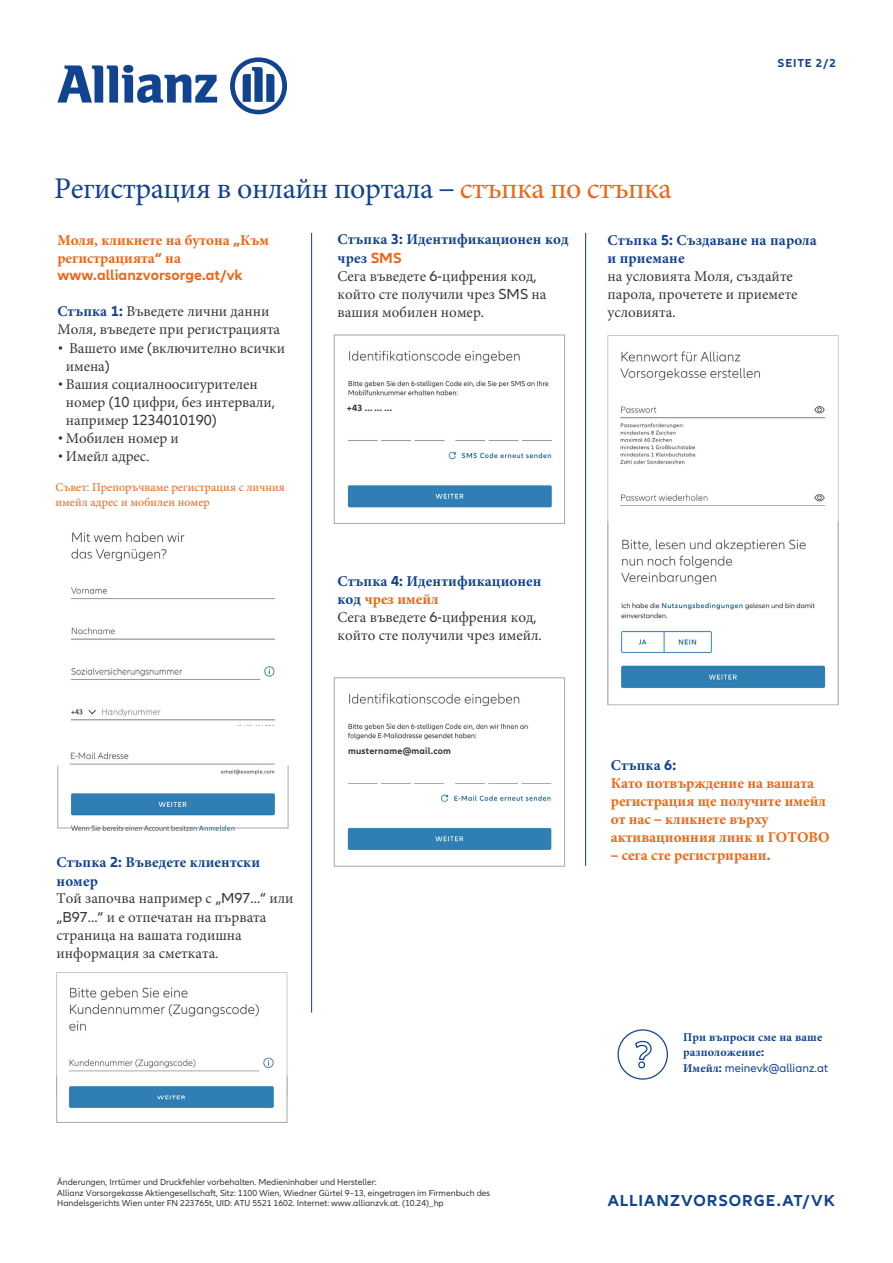
<style>
.page{position:relative;width:893px;height:1263px;background:#fff}
.page>*{position:absolute;margin:0;border:0;box-sizing:border-box;transform-origin:0 0}
.t1{font:30px "Minion Pro";letter-spacing:-.015em;color:#114390}
.t2{font:700 16.5px "Allianz Neo";letter-spacing:.06em;color:#114390}
.t3{font:15px/18.1px "Minion Pro";color:#373736}
.t4{font:700 15px/18px "Minion Pro";color:#ef6514}
.t5{font:700 15px "Allianz Neo";letter-spacing:.005em;color:#ef6514}
.t6{font:15px "Allianz Neo";letter-spacing:-.005em;color:#373736}
.t7{font:12px/15px "Minion Pro";letter-spacing:.005em;color:#ef6514}
.t8{font:700 12px/15px "Minion Pro";letter-spacing:.01em;color:#114390}
.t9{font:12px "Allianz Neo";letter-spacing:.005em;color:#114390}
.t10{font:700 12px "Allianz Neo";letter-spacing:.07em;color:#114390}
.t11{font:700 9.45px "Allianz Neo";letter-spacing:.02em;color:#373736}
.t12{font:9px/10.8px "Allianz Neo";color:#373736}
.s1{font-family:"Allianz Neo"}
.s2{color:#ef6514}
.s3{font-weight:700;color:#114390}
.s4{font-family:"Allianz Neo";font-weight:700;color:#114390}
.s5{font-family:"Minion Pro"}
.s6{font-family:"Allianz Neo";font-weight:700;color:#ef6514}
.s7{font-weight:700;color:#ef6514}
.s8{color:#114390}
.s9{font-family:"Allianz Neo";color:#114390}
.s10{font-family:"Minion Pro";font-weight:700}
.s11{font-weight:700}
</style>
<div class="page">
<svg style="left:57px;top:65px;width:160px;height:38px"></svg>
<svg style="left:230px;top:57px;width:57px;height:57px"></svg>
<svg style="left:635px;top:1040px;width:17px;height:29px"></svg>
<div style="left:617px;top:1029px;width:51px;height:51px;border:1px solid #114390;border-radius:50%"></div>
<img style="left:71px;top:532px;width:204px;height:194px">
<img style="left:70px;top:752px;width:205px;height:23px">
<img style="left:58px;top:785px;width:231px;height:46px">
<div style="left:57px;top:765px;width:231px;height:63px;border:1px solid #a6a7a7"></div>
<svg style="left:56px;top:972px;width:231px;height:104px"></svg>
<img style="left:69px;top:1086px;width:205px;height:22px">
<div style="left:56px;top:1076px;width:231px;height:47px;border:1px solid #a6a7a7"></div>
<img style="left:607px;top:336px;width:232px;height:369px">
<svg style="left:607px;top:335px;width:231px;height:189px"></svg>
<img style="left:610px;top:523px;width:226px;height:1px">
<div style="left:608px;top:521px;width:230px;height:184px;border:1px solid #a6a7a7"></div>
<hr style="left:311px;top:233px;width:1px;height:779px;background:#114390">
<hr style="left:585px;top:233px;width:1px;height:633px;background:#114390">
<img style="left:347px;top:693px;width:205px;height:157px">
<div style="left:334px;top:677px;width:231px;height:189px;border:1px solid #a6a7a7"></div>
<div style="left:348px;top:747px;width:108px;height:25px;background:#fff"></div>
<img style="left:347px;top:350px;width:205px;height:158px">
<div style="left:334px;top:335px;width:231px;height:189px;border:1px solid #a6a7a7"></div>
<div style="left:347px;top:404px;width:108px;height:25px;background:#fff"></div>
<h1 class="t1" style="left:54px;top:168px;width:619px">Регистрация в онлайн портала <span class="s1">–</span> <span class="s2">стъпка по стъпка</span></h1>
<p class="t10" style="left:778px;top:56px;width:60px">SEITE 2/2</p>
<p class="t4" style="left:57px;top:231px;width:213px">Моля, кликнете на бутона <span class="s1">„</span>Към регистрацията<span class="s1">“</span> на</p>
<p class="t5" style="left:57px;top:267px;width:187px">www.allianzvorsorge.at/vk</p>
<p class="t3" style="left:57px;top:302px;width:224px;line-height:18.6px"><span class="s3">Стъпка</span> <span class="s4">1:</span> Въведете лични данни<br>Моля<span class="s1">,</span> въведете при регистрацията</p>
<p class="t3" style="left:66px;top:339px;width:221px;text-indent:-9px"><span class="s1">•</span> Вашето име <span class="s1">(</span>включително всички имена<span class="s1">)</span></p>
<p class="t3" style="left:66px;top:376px;width:210px;text-indent:-9px"><span class="s1">•</span> Вашия социалноосигурителен номер <span class="s1">(10</span> цифри<span class="s1">,</span> без интервали<span class="s1">,</span></p>
<p class="t6" style="left:66px;top:412px;width:152px"><span class="s5">например</span> 1234010190)</p>
<p class="t3" style="left:57px;top:430px;width:123px"><span class="s1">•</span> Мобилен номер и</p>
<p class="t3" style="left:57px;top:448px;width:93px"><span class="s1">•</span>Имейл адрес<span class="s1">.</span></p>
<p class="t7" style="left:55px;top:480px;width:231px">Съвет<span class="s1">:</span> Препоръчваме регистрация с личния имейл адрес и мобилен номер</p>
<p class="t3" style="left:57px;top:854px;width:238px"><span class="s3">Стъпка</span> <span class="s4">2:</span> <span class="s3">Въведете клиентски номер<br></span>Той започва например с <span class="s1">„M97...“</span> или <span class="s1">„B97...“</span> и е отпечатан на първата страница на вашата годишна информация за сметката<span class="s1">.</span></p>
<p class="t3" style="left:337px;top:231px;width:233px"><span class="s3">Стъпка</span> <span class="s4">3:</span> <span class="s3">Идентификационен код чрез</span> <span class="s6">SMS<br></span>Сега въведете <span class="s1">6-</span>цифрения код<span class="s1">, </span>който сте получили чрез <span class="s1">SMS</span> на вашия мобилен номер<span class="s1">.</span></p>
<p class="t11" style="left:347px;top:402px;width:47px">+43 ... ... ...</p>
<p class="t3" style="left:607px;top:231px;width:211px"><span class="s3">Стъпка</span> <span class="s4">5:</span> <span class="s3">Създаване на парола и приемане<br></span>на условията Моля<span class="s1">,</span> създайте парола<span class="s1">,</span> прочетете и приемете условията<span class="s1">.</span></p>
<p class="t3" style="left:338px;top:572px;width:206px"><span class="s3">Стъпка</span> <span class="s4">4:</span> <span class="s3">Идентификационен код</span> <span class="s7">чрез имейл<br></span>Сега въведете <span class="s1">6-</span>цифрения код<span class="s1">, </span>който сте получили чрез имейл<span class="s1">.</span></p>
<p class="t11" style="left:348px;top:745px;width:104px">mustername@mail.com</p>
<p class="t4" style="left:611px;top:756px;width:220px"><span class="s8">Стъпка</span> <span class="s9">6:<br></span>Като потвърждение на вашата регистрация ще получите имейл от нас <span class="s1">–</span> кликнете върху активационния линк и ГОТОВО</p>
<p class="t4" style="left:611px;top:846px;width:161px"><span class="s1">–</span> сега сте регистрирани<span class="s1">.</span></p>
<p class="t8" style="left:683px;top:1030px;width:141px">При въпроси сме на ваше разположение<span class="s1">:</span></p>
<p class="t9" style="left:683px;top:1061px;width:147px"><span class="s10">Имейл</span><span class="s11">:</span> meinevk@allianz.at</p>
<p class="t12" style="left:57px;top:1176px;width:435px">Änderungen, Irrtümer und Druckfehler vorbehalten. Medieninhaber und Hersteller:<br>Allianz Vorsorgekasse Aktiengesellschaft, Sitz: 1100 Wien, Wiedner Gürtel 9–13, eingetragen im Firmenbuch des<br>Handelsgerichts Wien unter FN 223765t, UID: ATU 5521 1602. Internet: www.allianzvk.at. (10.24)_hp</p>
<p class="t2" style="left:608px;top:1190px;width:229px">ALLIANZVORSORGE.AT/VK</p>
</div>
